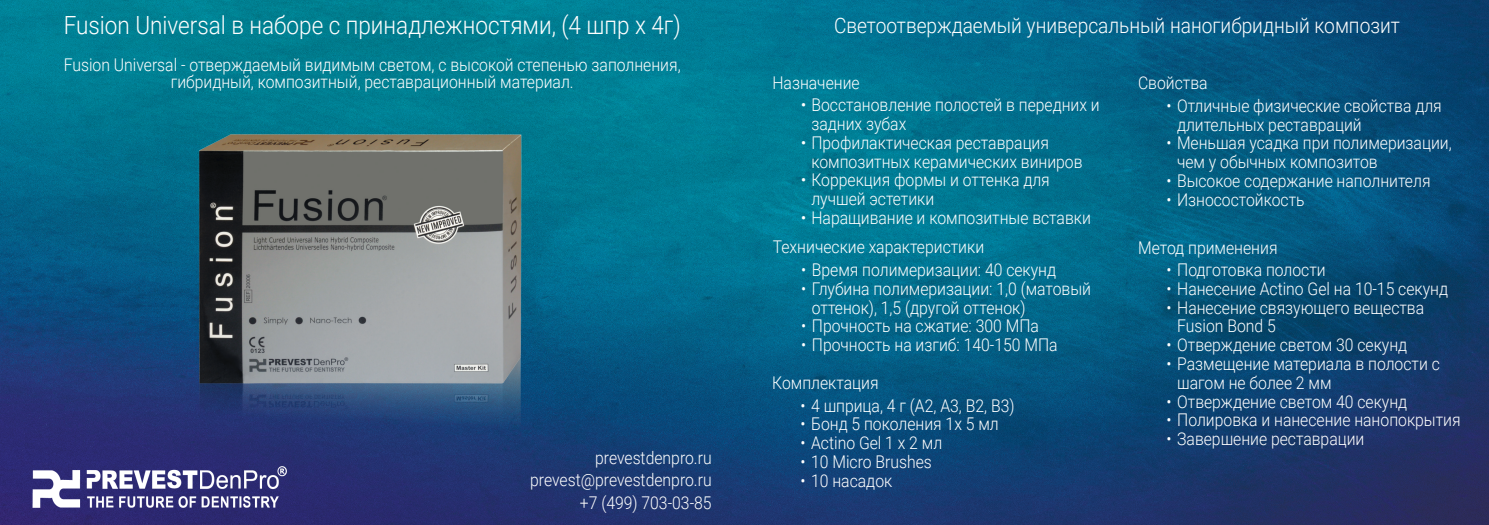
<style>
.page{position:relative;width:1489px;height:525px;background:#fff}
.page>*{position:absolute;margin:0;border:0;box-sizing:border-box;transform-origin:0 0}
.t1{font:300 25px "Roboto";color:#fff;scale:.9 1}
.t2{font:300 21.25px "Roboto";color:#fff;scale:.9 1}
.список1{font:300 17.5px/18.8px "Roboto";color:#fff;scale:.9 1}
.список1-2{font:300 17.5px/18.8px "Roboto";color:#fff}
</style>
<div class="page">
<img style="left:0;top:0;width:1488px;height:524px">
<img style="left:33px;top:465px;width:254px;height:43px">
<img style="left:96px;top:61px;width:540px;height:435px">
<p class="t1" style="left:64px;top:8px;width:687px">Fusion Universal в наборе с принадлежностями, (4 шпр x 4г)</p>
<p class="t2" style="left:834px;top:10px;width:630px">Светоотверждаемый универсальный наногибридный композит</p>
<p class="список1" style="left:64px;top:55px;width:687px;line-height:17.5px;text-align:center">Fusion Universal - отверждаемый видимым светом, с высокой степенью заполнения, гибридный, композитный, реставрационный материал.</p>
<p class="список1" style="left:772px;top:72px;width:98px">Назначение</p>
<p class="список1-2" style="left:811px;top:95px;width:290px;text-indent:-11px">• Восстановление полостей в передних и задних зубах</p>
<p class="список1-2" style="left:811px;top:132px;width:273px;text-indent:-11px">• Профилактическая реставрация композитных керамических виниров</p>
<p class="список1-2" style="left:811px;top:170px;width:240px;text-indent:-11px">• Коррекция формы и оттенка для лучшей эстетики</p>
<p class="список1-2" style="left:800px;top:207px;width:291px">• Наращивание и композитные вставки</p>
<p class="список1" style="left:1137px;top:73px;width:79px">Свойства</p>
<p class="список1" style="left:1176px;top:95px;width:296px;text-indent:-11px">• Отличные физические свойства для длительных реставраций</p>
<p class="список1" style="left:1176px;top:133px;width:307px;text-indent:-11px">• Меньшая усадка при полимеризации, чем у обычных композитов</p>
<p class="список1" style="left:1166px;top:170px;width:295px">• Высокое содержание наполнителя</p>
<p class="список1" style="left:1166px;top:189px;width:155px">• Износостойкость</p>
<p class="список1" style="left:530px;top:445px;width:203px;line-height:22.5px;text-align:right">prevestdenpro.ru prevest@prevestdenpro.ru +7 (499) 703-03-85</p>
<p class="список1" style="left:772px;top:237px;width:236px">Технические характеристики</p>
<p class="список1" style="left:801px;top:259px;width:285px">• Время полимеризации: 40 секунд</p>
<p class="список1" style="left:811px;top:278px;width:312px;text-indent:-11px">• Глубина полимеризации: 1,0 (матовый оттенок), 1,5 (другой оттенок)</p>
<p class="список1" style="left:801px;top:316px;width:266px">• Прочность на сжатие: 300 МПа</p>
<p class="список1" style="left:801px;top:334px;width:286px">• Прочность на изгиб: 140-150 МПа</p>
<p class="список1" style="left:772px;top:372px;width:120px">Комплектация</p>
<p class="список1" style="left:800px;top:395px;width:239px">• 4 шприца, 4 г (A2, A3, B2, B3)</p>
<p class="список1" style="left:800px;top:414px;width:222px">• Бонд 5 поколения 1x 5 мл</p>
<p class="список1" style="left:800px;top:432px;width:159px">• Actino Gel 1 х 2 мл</p>
<p class="список1" style="left:800px;top:451px;width:147px">• 10 Micro Brushes</p>
<p class="список1" style="left:800px;top:470px;width:103px">• 10 насадок</p>
<p class="список1" style="left:1138px;top:237px;width:156px">Метод применения</p>
<p class="список1" style="left:1166px;top:260px;width:178px">• Подготовка полости</p>
<p class="список1" style="left:1166px;top:278px;width:314px">• Нанесение Actino Gel на 10-15 секунд</p>
<p class="список1" style="left:1177px;top:297px;width:276px;text-indent:-11px">• Нанесение связующего вещества<br>Fusion Bond 5</p>
<p class="список1" style="left:1166px;top:335px;width:269px">• Отверждение светом 30 секунд</p>
<p class="список1" style="left:1177px;top:353px;width:293px;text-indent:-11px">• Размещение материала в полости с шагом не более 2 мм</p>
<p class="список1" style="left:1166px;top:391px;width:269px">• Отверждение светом 40 секунд</p>
<p class="список1" style="left:1166px;top:410px;width:328px">• Полировка и нанесение нанопокрытия</p>
<p class="список1" style="left:1166px;top:428px;width:221px">• Завершение реставрации</p>
</div>
